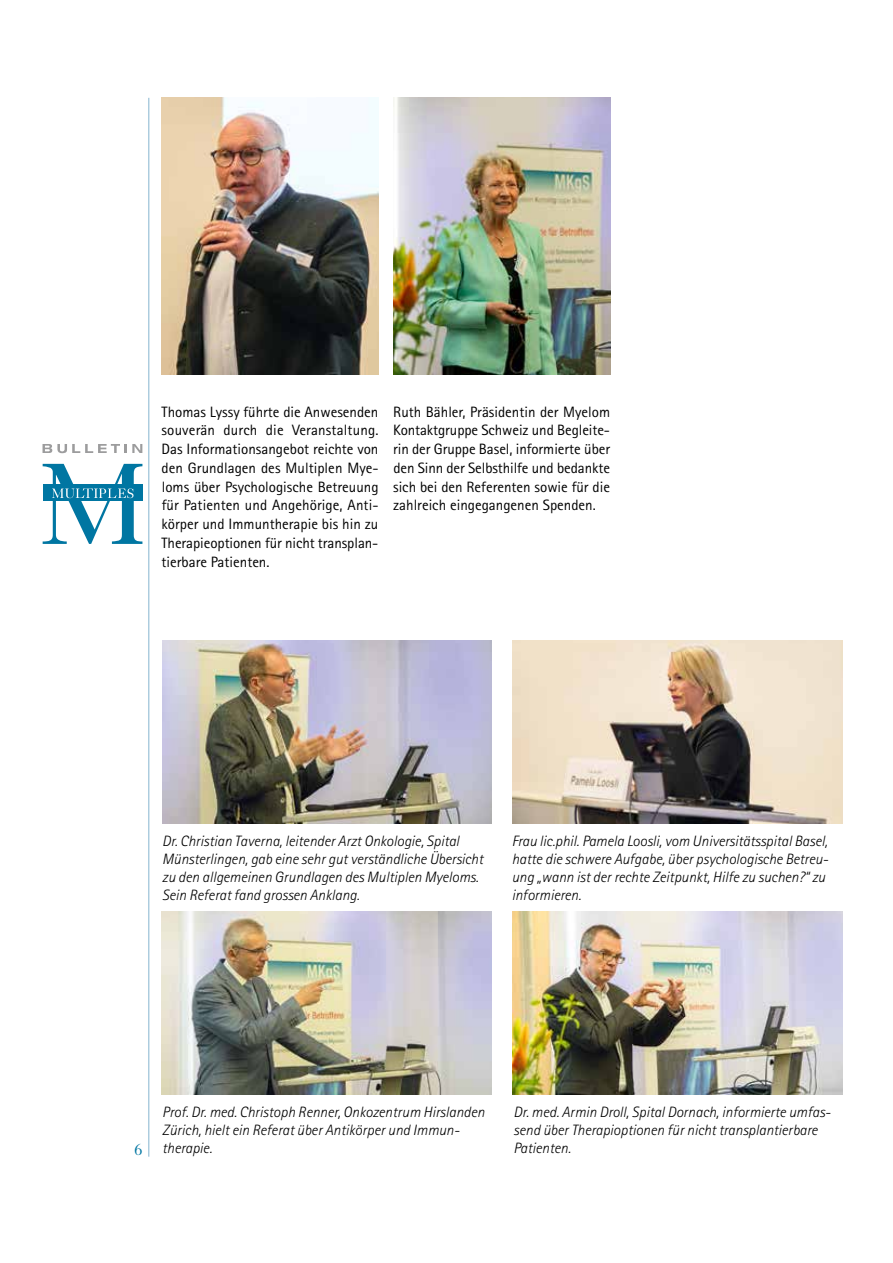
<style>
.page{position:relative;width:893px;height:1263px;background:#fff}
.page>*{position:absolute;margin:0;border:0;box-sizing:border-box;transform-origin:0 0}
.t1{font:16.5px "Caslon 540 LT Std";color:#0076a2;scale:.96 1}
.t2{font:italic 300 15px/18px "Rotis Sans Serif";color:#000}
.t3{font:15px/18.8px "Rotis Sans Serif";color:#000;text-align:justify}
</style>
<div class="page">
<hr style="left:148px;top:98px;width:1px;height:1059px;background:#84b4cf">
<svg style="left:43px;top:444px;width:99px;height:9px"></svg>
<svg style="left:43px;top:464px;width:99px;height:80px"></svg>
<img style="left:513px;top:641px;width:329px;height:183px">
<img style="left:162px;top:641px;width:330px;height:183px">
<img style="left:162px;top:912px;width:329px;height:183px">
<img style="left:513px;top:912px;width:329px;height:183px">
<img style="left:162px;top:98px;width:216px;height:276px">
<img style="left:393px;top:98px;width:217px;height:276px">
<p class="t3" style="left:162px;top:402px;width:219px">Thomas Lyssy führte die Anwesenden souverän durch die Veranstaltung.<br>Das Informationsangebot reichte von den Grundlagen des Multiplen Mye&shy;loms über Psychologische Betreuung für Patienten und Angehörige, Anti&shy;körper und Immuntherapie bis hin zu Therapieoptionen für nicht transplan&shy;tierbare Patienten.</p>
<p class="t3" style="left:393px;top:402px;width:219px">Ruth Bähler, Präsidentin der Myelom Kontaktgruppe Schweiz und Begleite&shy;rin der Gruppe Basel, informierte über den Sinn der Selbsthilfe und bedankte sich bei den Referenten sowie für die zahlreich eingegangenen Spenden.</p>
<p class="t2" style="left:162px;top:832px;width:323px">Dr. Christian Taverna, leitender Arzt Onkologie, Spital Münsterlingen, gab eine sehr gut verständliche Übersicht zu den allgemeinen Grundlagen des Multiplen Myeloms.<br>Sein Referat fand grossen Anklang.</p>
<p class="t2" style="left:512px;top:832px;width:318px">Frau lic.phil. Pamela Loosli, vom Universitätsspital Basel, hatte die schwere Aufgabe, über psychologische Betreu&shy;ung „wann ist der rechte Zeitpunkt, Hilfe zu suchen?“ zu informieren.</p>
<p class="t1" style="left:135px;top:1139px;width:10px">6</p>
<p class="t2" style="left:162px;top:1104px;width:324px">Prof. Dr. med. Christoph Renner, Onkozentrum Hirslanden<br>Zürich, hielt ein Referat über Antikörper und Immun&shy;therapie.</p>
<p class="t2" style="left:514px;top:1104px;width:319px">Dr. med. Armin Droll, Spital Dornach, informierte umfas&shy;send über Therapioptionen für nicht transplantierbare<br>Patienten.</p>
</div>
